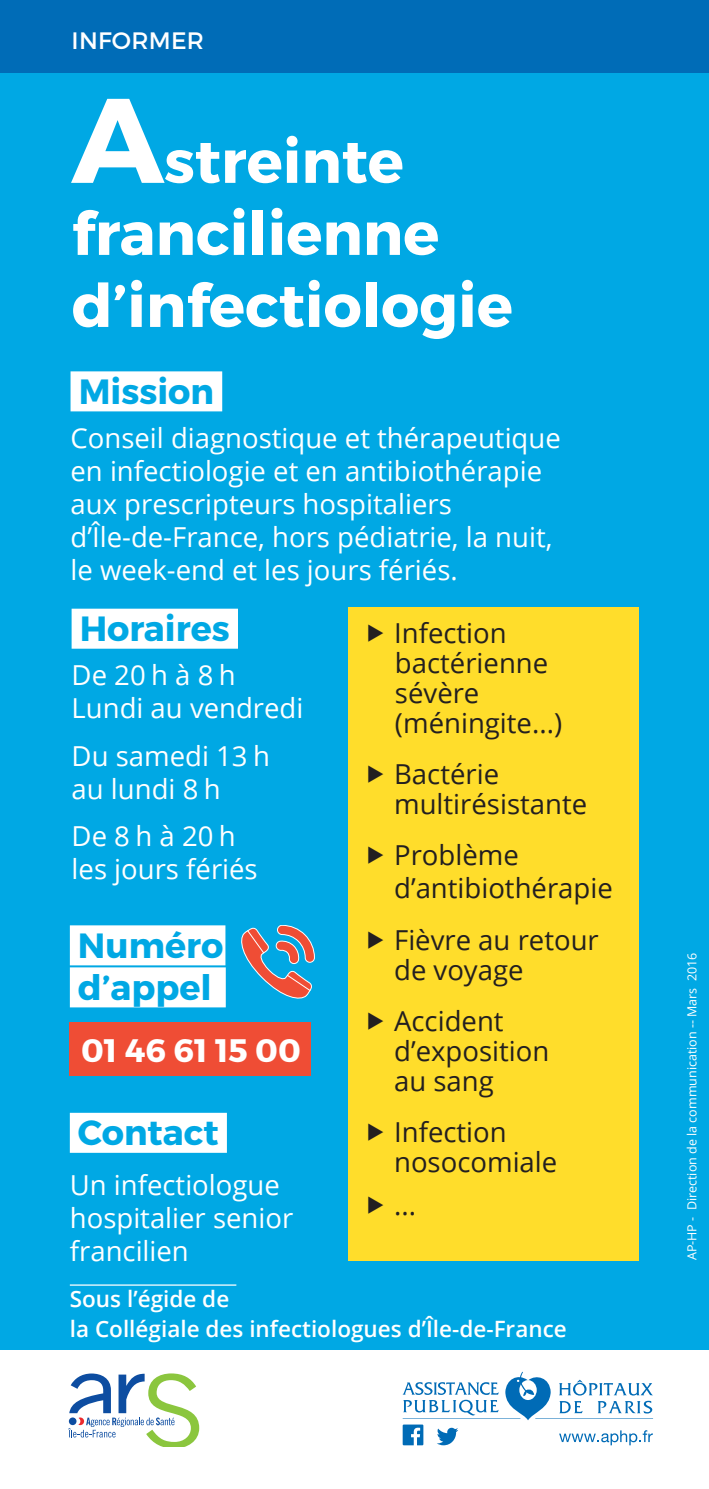
<style>
.page{position:relative;width:709px;height:1489px;background:#fff}
.page>*{position:absolute;margin:0;border:0;box-sizing:border-box;transform-origin:0 0}
.t1{font:700 60px/72px "Montserrat";color:#fff}
.t2{font:700 35px/42px "Montserrat";color:#00a8e4}
.t3{font:700 32.5px "Montserrat";color:#fff}
.t4{font:27.5px/33px "Open Sans";color:#fff}
.t5{font:27.5px/30px "Open Sans";color:#231f20}
.t6{font:23.75px "Montserrat";letter-spacing:.01em;color:#fff}
.t7{font:600 22.5px/30px "Open Sans";color:#fff}
.t8{font:12.5px "Open Sans";color:#fff}
.s1{font-size:120px}
</style>
<div class="page">
<div style="left:0;top:0;width:709px;height:74px;background:#006cb7"></div>
<div style="left:0;top:74px;width:709px;height:1275px;background:#00a8e4"></div>
<div style="left:71px;top:371px;width:151px;height:40px;background:#fff"></div>
<div style="left:72px;top:608px;width:166px;height:40px;background:#fff"></div>
<div style="left:348px;top:607px;width:291px;height:653px;background:#ffdd2b"></div>
<div style="left:70px;top:1112px;width:157px;height:40px;background:#fff"></div>
<svg style="left:402px;top:1371px;width:251px;height:74px"></svg>
<svg style="left:68px;top:1373px;width:131px;height:73px"></svg>
<div style="left:70px;top:925px;width:155px;height:40px;background:#fff"></div>
<div style="left:70px;top:967px;width:156px;height:40px;background:#fff"></div>
<div style="left:70px;top:1022px;width:241px;height:54px;background:#ef4d35"></div>
<svg style="left:241px;top:925px;width:74px;height:73px"></svg>
<hr style="left:70px;top:1284px;width:166px;height:1px;background:#fff">
<p class="t6" style="left:72px;top:26px;width:134px">INFORMER</p>
<h1 class="t1" style="left:72px;top:126px;width:443px"><span class="s1">A</span>streinte francilienne d’infectiologie</h1>
<p class="t2" style="left:79px;top:371px;width:137px">Mission</p>
<p class="t4" style="left:71px;top:421px;width:492px">Conseil diagnostique et thérapeutique en infectiologie et en antibiothérapie aux prescripteurs hospitaliers d’Île-de-France, hors pédiatrie, la nuit, le week-end et les jours fériés.</p>
<p class="t2" style="left:80px;top:608px;width:152px">Horaires</p>
<p class="t5" style="left:394px;top:617px;width:169px">Infection bactérienne sévère (méningite...)</p>
<p class="t5" style="left:394px;top:758px;width:194px">Bactérie multirésistante</p>
<p class="t5" style="left:394px;top:838px;width:220px;line-height:33px">Problème d’antibiothérapie</p>
<p class="t5" style="left:394px;top:923px;width:206px">Fièvre au retour de voyage</p>
<p class="t5" style="left:394px;top:1005px;width:157px">Accident d’exposition au sang</p>
<p class="t5" style="left:394px;top:1116px;width:165px">Infection nosocomiale</p>
<p class="t5" style="left:394px;top:1189px;width:23px">...</p>
<p class="t4" style="left:72px;top:658px;width:233px">De 20 h à 8 h<br>Lundi au vendredi</p>
<p class="t4" style="left:72px;top:738px;width:200px">Du samedi 13 h au lundi 8 h</p>
<p class="t4" style="left:72px;top:818px;width:188px">De 8 h à 20 h les jours fériés</p>
<p class="t2" style="left:78px;top:924px;width:147px">Numéro d’appel</p>
<p class="t3" style="left:81px;top:1030px;width:221px">01 46 61 15 00</p>
<p class="t2" style="left:78px;top:1112px;width:142px">Contact</p>
<p class="t4" style="left:70px;top:1167px;width:225px">Un infectiologue hospitalier senior francilien</p>
<p class="t7" style="left:70px;top:1283px;width:498px">Sous l’égide de<br>la Collégiale des infectiologues d’Île-de-France</p>
<p class="t8" style="left:683px;top:1260px;width:309px;rotate:-90deg">AP-HP - Direction de la communication -- Mars 2016</p>
</div>
